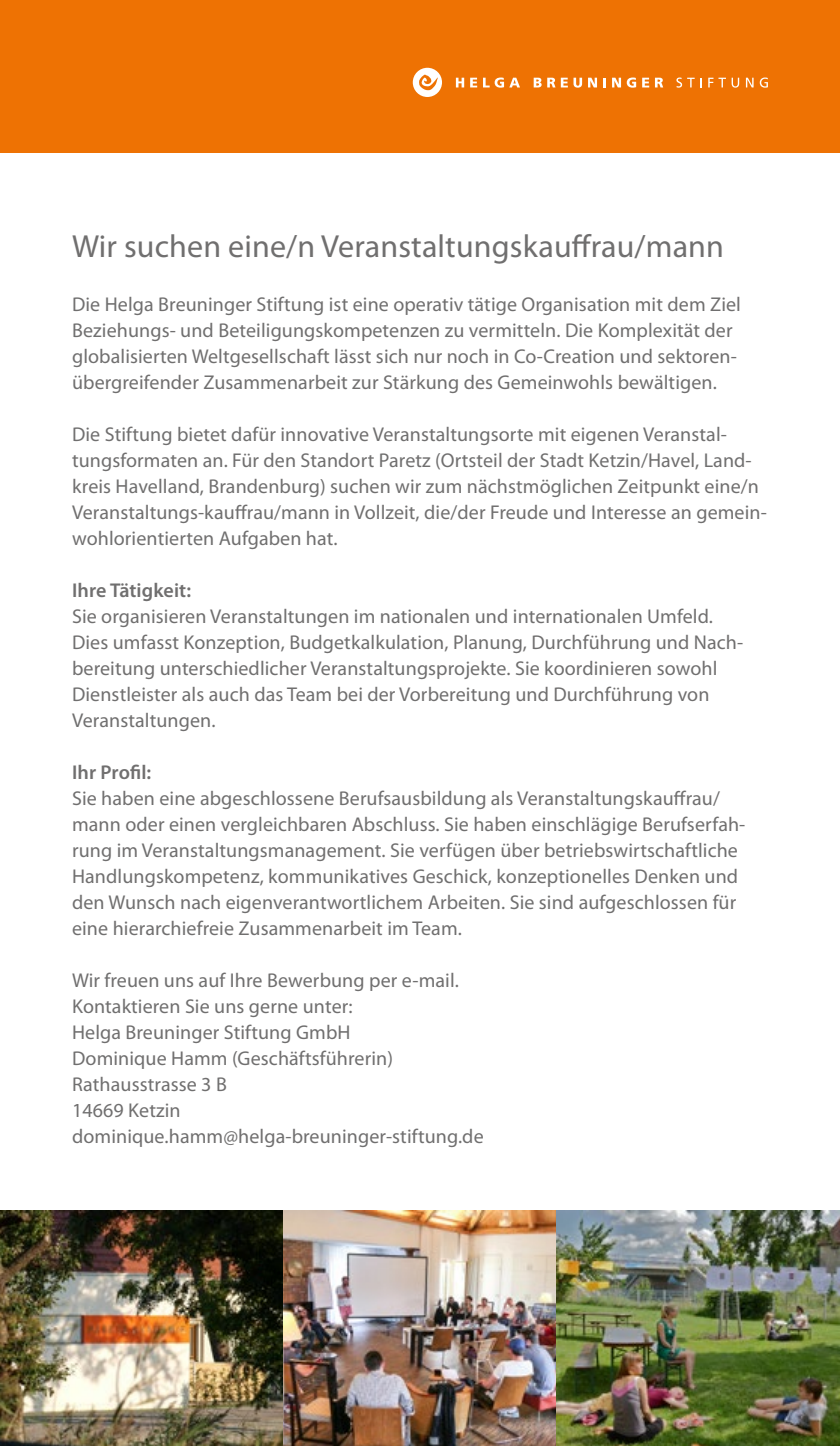
<style>
.page{position:relative;width:840px;height:1446px;background:#fff}
.page>*{position:absolute;margin:0;border:0;box-sizing:border-box;transform-origin:0 0}
.t1{font:32px "Myriad Pro";letter-spacing:.005em;color:#706f6f}
.t2{font:20px/26px "Myriad Pro";letter-spacing:.005em;color:#706f6f}
.t3{font:600 20px "Myriad Pro";letter-spacing:.005em;color:#706f6f}
</style>
<div class="page">
<div style="left:0;top:0;width:839px;height:153px;background:#ee7203"></div>
<svg style="left:455px;top:78px;width:9px;height:9px"></svg>
<svg style="left:470px;top:78px;width:49px;height:10px"></svg>
<svg style="left:533px;top:78px;width:8px;height:9px"></svg>
<svg style="left:547px;top:78px;width:20px;height:9px"></svg>
<svg style="left:573px;top:78px;width:8px;height:10px"></svg>
<svg style="left:588px;top:78px;width:8px;height:9px"></svg>
<svg style="left:603px;top:78px;width:2px;height:9px"></svg>
<svg style="left:612px;top:78px;width:8px;height:9px"></svg>
<svg style="left:626px;top:78px;width:9px;height:10px"></svg>
<svg style="left:642px;top:78px;width:20px;height:9px"></svg>
<svg style="left:676px;top:78px;width:25px;height:10px"></svg>
<svg style="left:708px;top:78px;width:17px;height:9px"></svg>
<svg style="left:731px;top:78px;width:7px;height:10px"></svg>
<svg style="left:745px;top:78px;width:8px;height:9px"></svg>
<svg style="left:759px;top:78px;width:8px;height:10px"></svg>
<svg style="left:412px;top:68px;width:30px;height:29px"></svg>
<img style="left:0;top:1210px;width:556px;height:236px">
<img style="left:556px;top:1210px;width:283px;height:236px">
<h1 class="t1" style="left:72px;top:226px;width:653px">Wir suchen eine/n Veranstaltungskauffrau/mann</h1>
<p class="t2" style="left:72px;top:290px;width:670px">Die Helga Breuninger Stiftung ist eine operativ tätige Organisation mit dem Ziel Beziehungs- und Beteiligungskompetenzen zu vermitteln. Die Komplexität der globalisierten Weltgesellschaft lässt sich nur noch in Co-Creation und sektoren&shy;übergreifender Zusammenarbeit zur Stärkung des Gemeinwohls bewältigen.</p>
<p class="t2" style="left:72px;top:420px;width:696px">Die Stiftung bietet dafür innovative Veranstaltungsorte mit eigenen Veranstal&shy;tungsformaten an. Für den Standort Paretz (Ortsteil der Stadt Ketzin/Havel, Land&shy;kreis Havelland, Brandenburg) suchen wir zum nächstmöglichen Zeitpunkt eine/n Veranstaltungs-kauffrau/mann in Vollzeit, die/der Freude und Interesse an gemein&shy;wohlorientierten Aufgaben hat.</p>
<p class="t3" style="left:72px;top:577px;width:120px">Ihre Tätigkeit:</p>
<p class="t2" style="left:72px;top:602px;width:672px">Sie organisieren Veranstaltungen im nationalen und internationalen Umfeld.<br>Dies umfasst Konzeption, Budgetkalkulation, Planung, Durchführung und Nach&shy;bereitung unterschiedlicher Veranstaltungsprojekte. Sie koordinieren sowohl Dienstleister als auch das Team bei der Vorbereitung und Durchführung von Veranstaltungen.</p>
<p class="t3" style="left:72px;top:759px;width:81px">Ihr Profil:</p>
<p class="t2" style="left:72px;top:784px;width:674px">Sie haben eine abgeschlossene Berufsausbildung als Veranstaltungskauffrau/ mann oder einen vergleichbaren Abschluss. Sie haben einschlägige Berufserfah&shy;rung im Veranstaltungsmanagement. Sie verfügen über betriebswirtschaftliche Handlungskompetenz, kommunikatives Geschick, konzeptionelles Denken und den Wunsch nach eigenverantwortlichem Arbeiten. Sie sind aufgeschlossen für eine hierarchiefreie Zusammenarbeit im Team.</p>
<p class="t2" style="left:72px;top:966px;width:413px">Wir freuen uns auf Ihre Bewerbung per e-mail.<br>Kontaktieren Sie uns gerne unter:<br>Helga Breuninger Stiftung GmbH<br>Dominique Hamm (Geschäftsführerin)<br>Rathausstrasse 3 B<br>14669 Ketzin dominique.hamm@helga-breuninger-stiftung.de</p>
</div>
